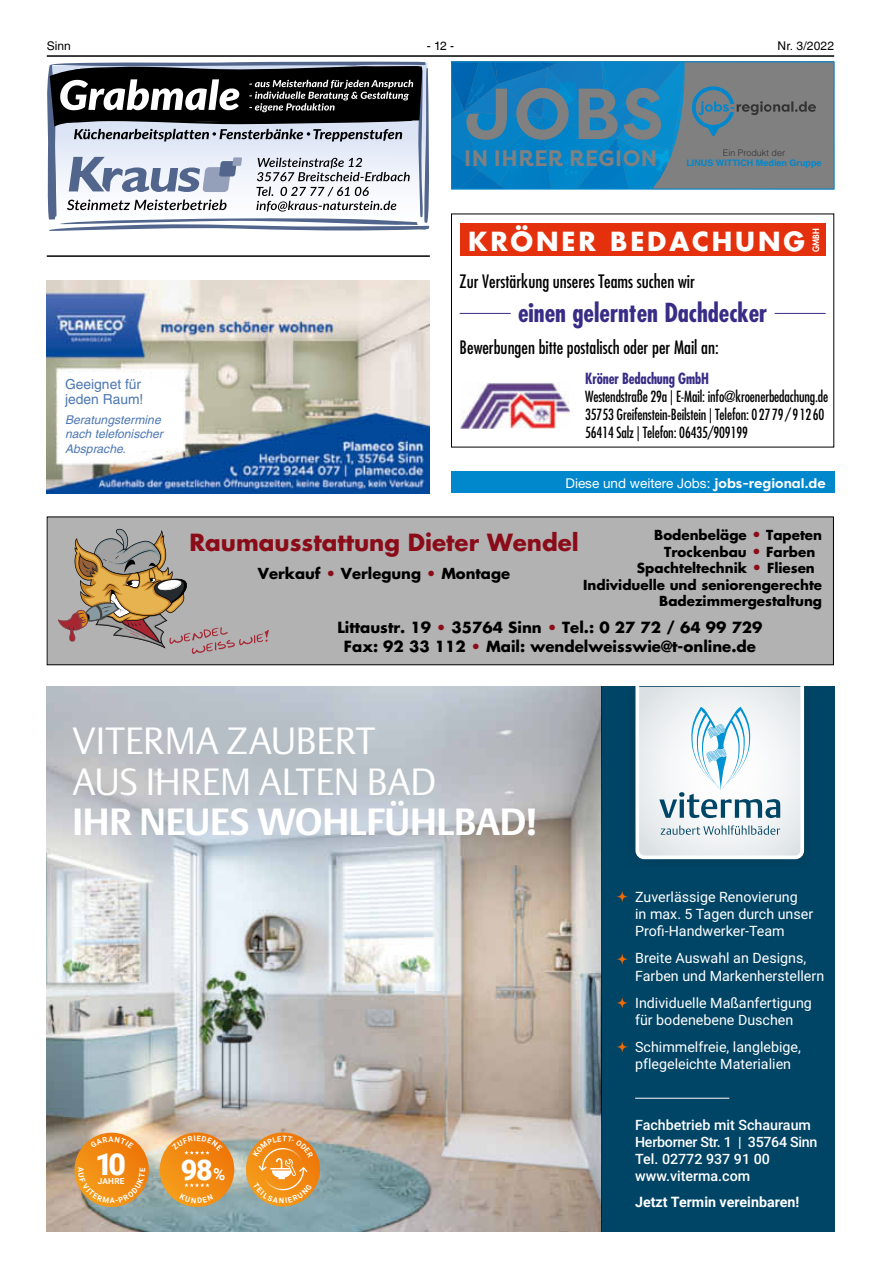
<style>
.page{position:relative;width:881px;height:1263px;background:#fff}
.page>*{position:absolute;margin:0;border:0;box-sizing:border-box;transform-origin:0 0}
.t1{font:700 72px "Filson Pro";color:#808080}
.t2{font:300 37.5px/40.5px "DTL Argo T";letter-spacing:-.005em;color:#fff}
.t3{font:700 37.5px "DTL Argo T";letter-spacing:-.005em;color:#fff}
.t4{font:900 30.15px "Roboto";color:#fff}
.t5{font:900 28.65px "Roboto";color:#fff}
.t6{font:700 25.65px "Futura LT";letter-spacing:.11em;color:#fff}
.t7{font:700 condensed 25.5px "Futura LT";color:#382c87}
.t8{font:700 22.95px "Futura LT";color:#8b0c19}
.t9{font:700 22.5px "Filson Pro";letter-spacing:.02em;color:#808080}
.t10{font:condensed 18px "Futura LT";color:#000}
.t11{font:condensed 15px/18px "Futura LT";letter-spacing:-.01em;color:#000;scale:.95 1}
.t12{font:700 15px/19.2px "Futura LT";color:#000;text-align:center}
.t13{font:700 condensed 15px "Futura LT";letter-spacing:-.01em;color:#382c87;scale:.95 1}
.t14{font:700 14.85px "Futura LT";color:#000}
.t15{font:14.25px/17.1px "Roboto";color:#fff}
.t16{font:500 14.25px/17.1px "Roboto";color:#fff}
.t17{font:700 14.25px "Roboto";color:#fff}
.t18{font:13.8px/15.1px "Helvetica LT";color:#4d78b5}
.t19{font:700 13.5px "Futura LT";color:#000}
.t20{font:13.5px "Helvetica Neue LT";color:#fff}
.t21{font:12.15px/14.5px "Helvetica LT Oblique 2";color:#4d78b5}
.t22{font:12px "Helvetica LT";letter-spacing:.005em;color:#000}
.t23{font:700 9px "Helvetica LT";color:#0087cc}
.t24{font:300 9px "Helvetica LT";color:#333}
.t25{font:800 8.55px "Futura LT";color:#fff}
.t26{font:700 8.25px "Roboto";letter-spacing:.025em;color:#fff}
.s1{font-family:"Filson Pro";font-weight:700}
.s2{font-size:14.85px;color:#8b0c19}
.s3{color:#8b0c19}
.s4{font-weight:700;font-size:16.65px}
</style>
<div class="page">
<hr style="left:47px;top:55px;width:786px;height:2px;background:#000">
<img style="left:47px;top:687px;width:554px;height:544px">
<div style="left:601px;top:687px;width:232px;height:544px;background:#004566"></div>
<svg style="left:160px;top:1132px;width:74px;height:75px;background:#f18b14"></svg>
<svg style="left:184px;top:1183px;width:25px;height:4px"></svg>
<svg style="left:74px;top:1133px;width:75px;height:74px;background:#ee8612"></svg>
<svg style="left:246px;top:1132px;width:74px;height:74px"></svg>
<hr style="left:635px;top:1098px;width:94px;height:1px;background:#fff">
<svg style="left:615px;top:953px;width:13px;height:12px"></svg>
<svg style="left:615px;top:997px;width:13px;height:12px"></svg>
<svg style="left:615px;top:1041px;width:13px;height:12px"></svg>
<svg style="left:615px;top:890px;width:13px;height:13px"></svg>
<div style="left:627px;top:687px;width:183px;height:179px;background:#004160"></div>
<svg style="left:635px;top:687px;width:170px;height:173px;background:#dbe5ea"></svg>
<div style="left:48px;top:517px;width:785px;height:148px;background:#b2b2b2"></div>
<div style="left:47px;top:517px;width:786px;height:148px;border:1px solid #000"></div>
<svg style="left:58px;top:529px;width:211px;height:125px"></svg>
<img style="left:47px;top:280px;width:382px;height:213px">
<svg style="left:59px;top:372px;width:124px;height:86px"></svg>
<svg style="left:49px;top:62px;width:376px;height:4px;background:#7283a4"></svg>
<svg style="left:47px;top:66px;width:382px;height:165px"></svg>
<div style="left:459px;top:223px;width:366px;height:33px;background:#e5300d"></div>
<hr style="left:774px;top:313px;width:51px;height:1px;background:#382c87">
<hr style="left:459px;top:313px;width:51px;height:1px;background:#382c87">
<img style="left:460px;top:383px;width:109px;height:45px">
<svg style="left:453px;top:64px;width:378px;height:123px;background:#367fa9"></svg>
<div style="left:451px;top:62px;width:382px;height:127px;border:1px solid #0087cc"></div>
<hr style="left:47px;top:255px;width:382px;height:2px;background:#000">
<div style="left:451px;top:472px;width:382px;height:21px;background:#0087cc"></div>
<svg style="left:172px;top:1135px;width:50px;height:19px"></svg>
<svg style="left:179px;top:1194px;width:34px;height:9px"></svg>
<svg style="left:90px;top:1136px;width:44px;height:13px"></svg>
<svg style="left:78px;top:1167px;width:67px;height:36px;background:#e99020"></svg>
<svg style="left:253px;top:1136px;width:60px;height:67px;background:#ec9631"></svg>
<p class="t22" style="left:47px;top:39px;width:26px">Sinn</p>
<p class="t22" style="left:426px;top:39px;width:29px">- 12 -</p>
<p class="t22" style="left:777px;top:39px;width:58px">Nr. 3/2022</p>
<p class="t18" style="left:65px;top:376px;width:80px">Geeignet für jeden Raum!</p>
<p class="t21" style="left:65px;top:412px;width:99px">Beratungstermine nach telefonischer<br>Absprache.</p>
<h1 class="t1" style="left:464px;top:68px;width:201px">JOBS</h1>
<h3 class="t9" style="left:464px;top:144px;width:195px">IN IHRER REGION</h3>
<p class="t24" style="left:722px;top:147px;width:64px">Ein Produkt der</p>
<p class="t23" style="left:686px;top:157px;width:137px">LINUS WITTICH Medien Gruppe</p>
<h3 class="t6" style="left:468px;top:224px;width:338px">KRÖNER BEDACHUNG</h3>
<p class="t25" style="left:810px;top:252px;width:25px;rotate:-90deg">GMBH</p>
<p class="t10" style="left:459px;top:270px;width:237px">Zur Verstärkung unseres Teams suchen wir</p>
<h3 class="t7" style="left:518px;top:296px;width:251px">einen gelernten Dachdecker</h3>
<p class="t10" style="left:459px;top:336px;width:260px">Bewerbungen bitte postalisch oder per Mail an:</p>
<p class="t13" style="left:585px;top:369px;width:132px">Kröner Bedachung GmbH</p>
<p class="t11" style="left:585px;top:387px;width:257px">Westendstraße 29a | E-Mail: info@kroenerbedachung.de<br>35753 Greifenstein-Beilstein | Telefon: 0 27 79 / 9 12 60<br>56414 Salz | Telefon: 06435/909199</p>
<p class="t20" style="left:565px;top:475px;width:261px">Diese und weitere Jobs: <span class="s1">jobs-regional.de</span></p>
<p class="t19" style="left:654px;top:526px;width:169px">Bodenbeläge <span class="s2">•</span> Tapeten</p>
<p class="t19" style="left:664px;top:543px;width:152px">Trockenbau <span class="s2">•</span> Farben</p>
<p class="t19" style="left:636px;top:559px;width:179px">Spachteltechnik <span class="s2">•</span> Fliesen</p>
<p class="t19" style="left:583px;top:576px;width:240px">Individuelle und seniorengerechte</p>
<p class="t19" style="left:659px;top:592px;width:164px">Badezimmergestaltung</p>
<h3 class="t8" style="left:189px;top:527px;width:390px">Raumausstattung Dieter Wendel</h3>
<p class="t14" style="left:258px;top:564px;width:254px">Verkauf <span class="s3">•</span> Verlegung <span class="s3">•</span> Montage</p>
<p class="t12" style="left:337px;top:617px;width:426px">Littaustr. 19 <span class="s2">•</span> 35764 Sinn <span class="s2">•</span> Tel.: 0 27 72 / 64 99 729<br>Fax: 92 33 112 <span class="s2">•</span> Mail: wendelweisswie@t-online.de</p>
<h2 class="t2" style="left:73px;top:720px;width:365px">VITERMA ZAUBERT<br>AUS IHREM ALTEN BAD</h2>
<h2 class="t3" style="left:73px;top:800px;width:466px">IHR NEUES WOHLFÜHLBAD!</h2>
<h3 class="t4" style="left:95px;top:1143px;width:32px">10</h3>
<p class="t26" style="left:98px;top:1176px;width:28px">JAHRE</p>
<h3 class="t5" style="left:181px;top:1149px;width:46px">98<span class="s4">%</span></h3>
<p class="t15" style="left:635px;top:888px;width:179px">Zuverlässige Renovierung<br>in max. 5 Tagen durch unser<br>Profi-Handwerker-Team</p>
<p class="t15" style="left:635px;top:949px;width:190px">Breite Auswahl an Designs,<br>Farben und Markenherstellern</p>
<p class="t15" style="left:635px;top:993px;width:178px">Individuelle Maßanfertigung für bodenebene Duschen</p>
<p class="t15" style="left:635px;top:1037px;width:167px">Schimmelfreie, langlebige, pflegeleichte Materialien</p>
<p class="t16" style="left:635px;top:1116px;width:184px">Fachbetrieb mit Schauraum<br>Herborner Str. 1 | 35764 Sinn<br>Tel. 02772 937 91 00 www.viterma.com</p>
<p class="t17" style="left:635px;top:1192px;width:166px">Jetzt Termin vereinbaren!</p>
</div>
